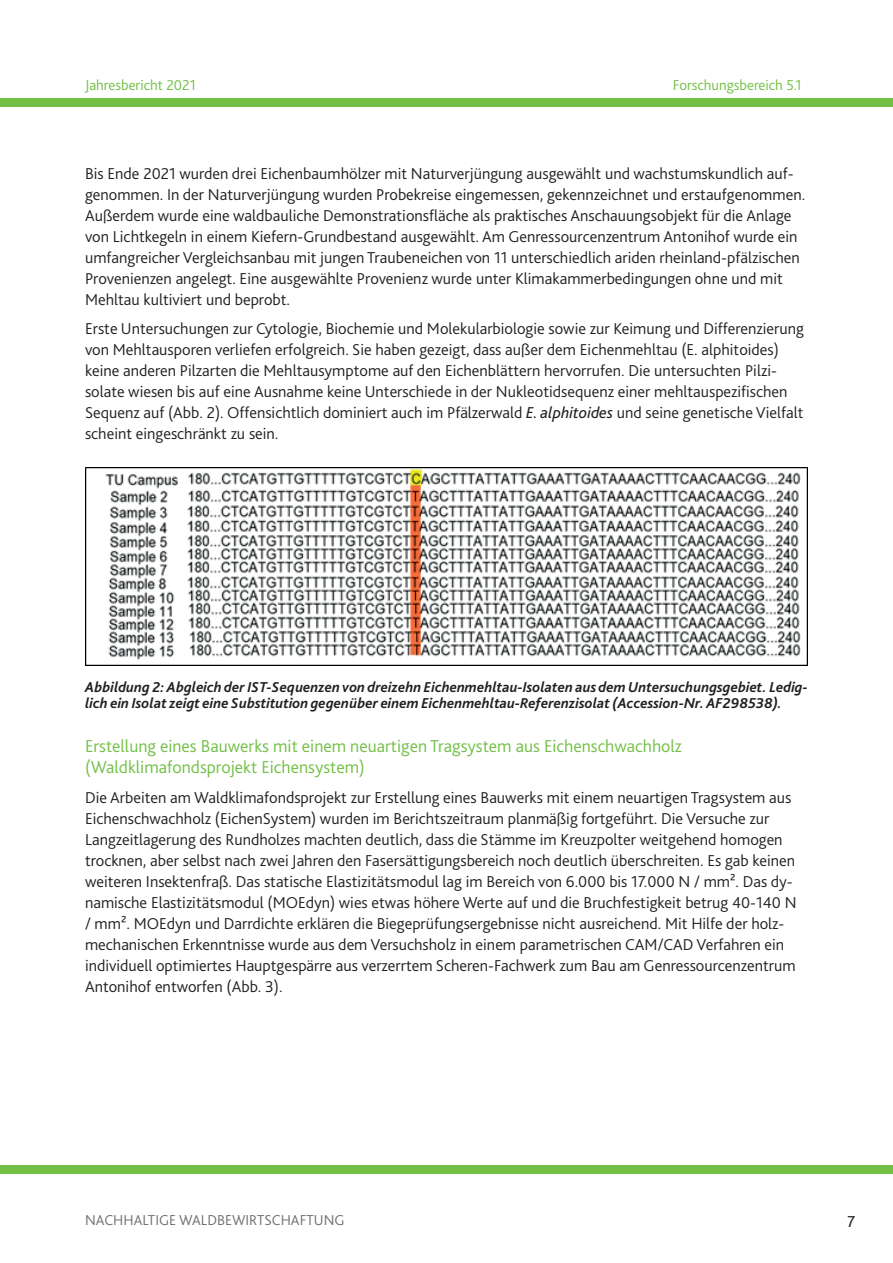
<style>
.page{position:relative;width:893px;height:1263px;background:#fff}
.page>*{position:absolute;margin:0;border:0;box-sizing:border-box;transform-origin:0 0}
.t1{font:300 18px/21.6px "Bliss 2";color:#71bf44}
.t2{font:300 16.5px/21px "Bliss 2";color:#231f20}
.t3{font:16.5px "Bliss 2";color:#231f20}
.t4{font:italic 700 15px/16.5px "Bliss 2";color:#231f20}
.t5{font:300 15px "Bliss 2";color:#71bf44}
.t6{font:300 15px "Bliss 2";color:#6c6d70}
.s1{font-weight:400;font-style:italic}
</style>
<div class="page">
<div style="left:0;top:98px;width:893px;height:8px;background:#71bf44"></div>
<div style="left:0;top:1165px;width:893px;height:9px;background:#71bf44"></div>
<img style="left:85px;top:468px;width:723px;height:197px">
<p class="t5" style="left:85px;top:76px;width:112px">Jahresbericht 2021</p>
<p class="t5" style="left:673px;top:76px;width:130px">Forschungsbereich 5.1</p>
<p class="t2" style="left:85px;top:162px;width:722px">Bis Ende 2021 wurden drei Eichenbaumhölzer mit Naturverjüngung ausgewählt und wachstumskundlich auf&shy;genommen. In der Naturverjüngung wurden Probekreise eingemessen, gekennzeichnet und erstaufgenommen.<br>Außerdem wurde eine waldbauliche Demonstrationsfläche als praktisches Anschauungsobjekt für die Anlage von Lichtkegeln in einem Kiefern-Grundbestand ausgewählt. Am Genressourcenzentrum Antonihof wurde ein umfangreicher Vergleichsanbau mit jungen Traubeneichen von 11 unterschiedlich ariden rheinland-pfälzischen Provenienzen angelegt. Eine ausgewählte Provenienz wurde unter Klimakammerbedingungen ohne und mit Mehltau kultiviert und beprobt.</p>
<p class="t2" style="left:85px;top:318px;width:720px">Erste Untersuchungen zur Cytologie, Biochemie und Molekularbiologie sowie zur Keimung und Differenzierung von Mehltausporen verliefen erfolgreich. Sie haben gezeigt, dass außer dem Eichenmehltau (E. alphitoides) keine anderen Pilzarten die Mehltausymptome auf den Eichenblättern hervorrufen. Die untersuchten Pilzi&shy;solate wiesen bis auf eine Ausnahme keine Unterschiede in der Nukleotidsequenz einer mehltauspezifischen Sequenz auf (Abb. 2). Offensichtlich dominiert auch im Pfälzerwald <span class="s1">E. alphitoides</span> und seine genetische Vielfalt scheint eingeschränkt zu sein.</p>
<p class="t4" style="left:85px;top:678px;width:724px">Abbildung 2: Abgleich der IST-Sequenzen von dreizehn Eichenmehltau-Isolaten aus dem Untersuchungsgebiet. Ledig&shy;lich ein Isolat zeigt eine Substitution gegenüber einem Eichenmehltau-Referenzisolat (Accession-Nr. AF298538).</p>
<p class="t1" style="left:85px;top:734px;width:598px">Erstellung eines Bauwerks mit einem neuartigen Tragsystem aus Eichenschwachholz (Waldklimafondsprojekt Eichensystem)</p>
<p class="t2" style="left:85px;top:786px;width:713px">Die Arbeiten am Waldklimafondsprojekt zur Erstellung eines Bauwerks mit einem neuartigen Tragsystem aus Eichenschwachholz (EichenSystem) wurden im Berichtszeitraum planmäßig fortgeführt. Die Versuche zur Langzeitlagerung des Rundholzes machten deutlich, dass die Stämme im Kreuzpolter weitgehend homogen trocknen, aber selbst nach zwei Jahren den Fasersättigungsbereich noch deutlich überschreiten. Es gab keinen weiteren Insektenfraß. Das statische Elastizitätsmodul lag im Bereich von 6.000 bis 17.000 N / mm². Das dy&shy;namische Elastizitätsmodul (MOEdyn) wies etwas höhere Werte auf und die Bruchfestigkeit betrug 40-140 N / mm². MOEdyn und Darrdichte erklären die Biegeprüfungsergebnisse nicht ausreichend. Mit Hilfe der holz&shy;mechanischen Erkenntnisse wurde aus dem Versuchsholz in einem parametrischen CAM/CAD Verfahren ein individuell optimiertes Hauptgespärre aus verzerrtem Scheren-Fachwerk zum Bau am Genressourcenzentrum Antonihof entworfen (Abb. 3).</p>
<p class="t6" style="left:85px;top:1211px;width:261px">NACHHALTIGE WALDBEWIRTSCHAFTUNG</p>
<p class="t3" style="left:847px;top:1211px;width:9px">7</p>
</div>
